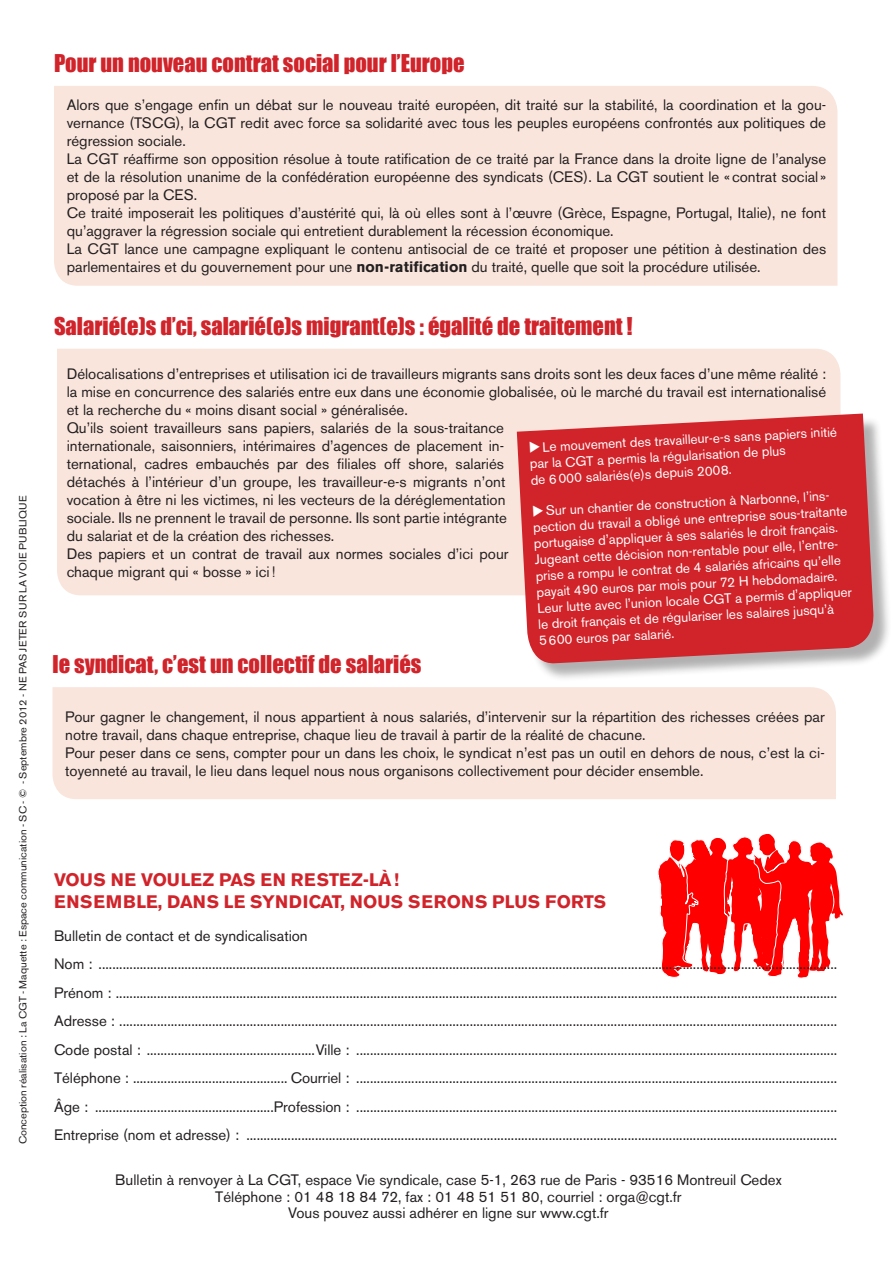
<style>
.page{position:relative;width:893px;height:1263px;background:#fff}
.page>*{position:absolute;margin:0;border:0;box-sizing:border-box;transform-origin:0 0}
.Sous-rubrique{font:22.5px "Impact";color:#d1232a}
.t1{font:700 18px "Akzidenz Grotesk BE";letter-spacing:.02em;color:#d1232a}
.t2{font:700 18px "Akzidenz Grotesk BE";color:#d1232a}
.Texte{font:15px/18px "Akzidenz Grotesk BE";color:#231f20}
.t3{font:13.5px/16.2px "Akzidenz Grotesk BE";color:#fff}
.Texte_courant{font:10.35px "Akzidenz Grotesk BE";color:#231f20;scale:1.06 1}
.s1{font-weight:700}
</style>
<div class="page">
<div style="left:57px;top:349px;width:783px;height:246px;background:#f9e5dc"></div>
<div style="left:54px;top:86px;width:783px;height:200px;background:#f9e5dc"></div>
<div style="left:52px;top:687px;width:784px;height:112px;background:#f9e5dc"></div>
<svg style="left:658px;top:834px;width:185px;height:144px"></svg>
<div style="left:52px;top:749px;width:556px;height:50px;background:#f9e5dc"></div>
<div style="left:519px;top:416px;width:373px;height:266px;background:#231f20;opacity:.35"></div>
<svg style="left:517px;top:414px;width:358px;height:251px;background:#d2353b"></svg>
<svg style="left:541px;top:451px;width:14px;height:1px"></svg>
<svg style="left:544px;top:514px;width:14px;height:1px"></svg>
<p class="Texte_courant" style="left:17px;top:1144px;width:614px;rotate:-90deg">Conception réalisation : La CGT - Maquette : Espace communication - SC - © - Septembre 2012 - NE PAS JETER SUR LA VOIE PUBLIQUE</p>
<p class="Sous-rubrique" style="left:54px;top:49px;width:412px">Pour un nouveau contrat social pour l’Europe</p>
<p class="Texte" style="left:67px;top:96px;width:761px;text-align:justify">Alors que s’engage enfin un débat sur le nouveau traité européen, dit traité sur la stabilité, la coordination et la gou&shy;vernance (TSCG), la CGT redit avec force sa solidarité avec tous les peuples européens confrontés aux politiques de régression sociale.</p>
<p class="Texte" style="left:67px;top:150px;width:761px;text-align:justify">La CGT réaffirme son opposition résolue à toute ratification de ce traité par la France dans la droite ligne de l’analyse et de la résolution unanime de la confédération européenne des syndicats (CES). La CGT soutient le «contrat social» proposé par la CES.</p>
<p class="Texte" style="left:67px;top:204px;width:761px">Ce traité imposerait les politiques d’austérité qui, là où elles sont à l’œuvre (Grèce, Espagne, Portugal, Italie), ne font qu’aggraver la régression sociale qui entretient durablement la récession économique.</p>
<p class="Texte" style="left:67px;top:240px;width:761px">La CGT lance une campagne expliquant le contenu antisocial de ce traité et proposer une pétition à destination des parlementaires et du gouvernement pour une <span class="s1">non-ratification</span> du traité, quelle que soit la procédure utilisée.</p>
<p class="Sous-rubrique" style="left:54px;top:312px;width:580px">Salarié(e)s d’ci, salarié(e)s migrant(e)s : égalité de traitement !</p>
<p class="Texte" style="left:67px;top:364px;width:761px;text-align:justify">Délocalisations d’entreprises et utilisation ici de travailleurs migrants sans droits sont les deux faces d’une même réalité : la mise en concurrence des salariés entre eux dans une économie globalisée, où le marché du travail est internationalisé et la recherche du « moins disant social » généralisée.</p>
<p class="Texte" style="left:67px;top:418px;width:442px">Qu’ils soient travailleurs sans papiers, salariés de la sous-traitance internationale, saisonniers, intérimaires d’agences de placement in&shy;ternational, cadres embauchés par des filiales off shore, salariés détachés à l’intérieur d’un groupe, les travailleur-e-s migrants n’ont vocation à être ni les victimes, ni les vecteurs de la déréglementation sociale. Ils ne prennent le travail de personne. Ils sont partie intégrante du salariat et de la création des richesses.</p>
<p class="Texte" style="left:67px;top:544px;width:443px">Des papiers et un contrat de travail aux normes sociales d’ici pour chaque migrant qui « bosse » ici!</p>
<p class="t3" style="left:529px;top:439px;width:310px;rotate:-3deg">◆Le mouvement des travailleur-e-s sans papiers initié par la CGT a permis la régularisation de plus<br>de 6000 salariés(e)s depuis 2008.</p>
<p class="t3" style="left:532px;top:503px;width:316px;rotate:-3deg">◆Sur un chantier de construction à Narbonne, l’ins&shy;pection du travail a obligé une entreprise sous-traitante portugaise d’appliquer à ses salariés le droit français.<br>Jugeant cette décision non-rentable pour elle, l’entre&shy;prise a rompu le contrat de 4 salariés africains qu’elle payait 490 euros par mois pour 72 H hebdomadaire.<br>Leur lutte avec l’union locale CGT a permis d’appliquer le droit français et de régulariser les salaires jusqu’à 5600 euros par salarié.</p>
<p class="Sous-rubrique" style="left:52px;top:650px;width:370px">le syndicat, c’est un collectif de salariés</p>
<p class="Texte" style="left:65px;top:708px;width:761px">Pour gagner le changement, il nous appartient à nous salariés, d’intervenir sur la répartition des richesses créées par notre travail, dans chaque entreprise, chaque lieu de travail à partir de la réalité de chacune.</p>
<p class="Texte" style="left:65px;top:744px;width:761px">Pour peser dans ce sens, compter pour un dans les choix, le syndicat n’est pas un outil en dehors de nous, c’est la ci&shy;toyenneté au travail, le lieu dans lequel nous nous organisons collectivement pour décider ensemble.</p>
<p class="t2" style="left:54px;top:869px;width:347px">VOUS NE VOULEZ PAS EN RESTEZ-LÀ!</p>
<p class="t1" style="left:54px;top:891px;width:554px">ENSEMBLE, DANS LE SYNDICAT, NOUS SERONS PLUS FORTS</p>
<p class="Texte" style="left:54px;top:926px;width:255px">Bulletin de contact et de syndicalisation</p>
<p class="Texte" style="left:54px;top:955px;width:785px">Nom : .......................................................................................................................................................................................................................</p>
<p class="Texte" style="left:54px;top:983px;width:785px">Prénom : ..................................................................................................................................................................................................................</p>
<p class="Texte" style="left:54px;top:1012px;width:785px">Adresse : .................................................................................................................................................................................................................</p>
<p class="Texte" style="left:54px;top:1040px;width:785px">Code postal : .................................................Ville : ............................................................................................................................................</p>
<p class="Texte" style="left:54px;top:1069px;width:785px">Téléphone : ............................................. Courriel : ............................................................................................................................................</p>
<p class="Texte" style="left:54px;top:1097px;width:785px">Âge : ....................................................Profession : ............................................................................................................................................</p>
<p class="Texte" style="left:54px;top:1126px;width:785px">Entreprise (nom et adresse) : ............................................................................................................................................................................</p>
<p class="Texte" style="left:115px;top:1171px;width:668px">Bulletin à renvoyer à La CGT, espace Vie syndicale, case 5-1, 263 rue de Paris - 93516 Montreuil Cedex</p>
<p class="Texte" style="left:215px;top:1187px;width:468px">Téléphone : 01 48 18 84 72, fax : 01 48 51 51 80, courriel : orga@cgt.fr</p>
<p class="Texte" style="left:288px;top:1204px;width:322px">Vous pouvez aussi adhérer en ligne sur www.cgt.fr</p>
</div>
